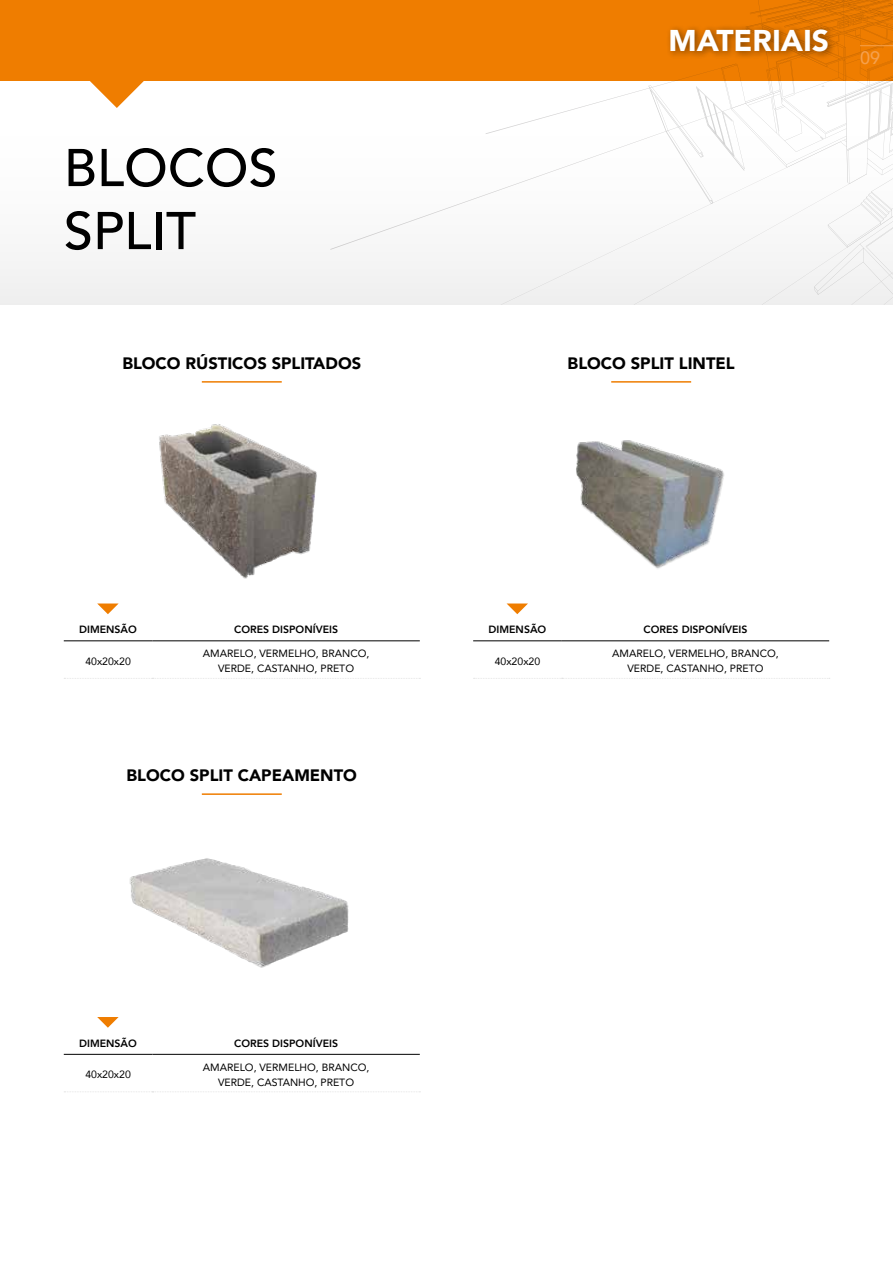
<style>
.page{position:relative;width:893px;height:1263px;background:#fff}
.page>*{position:absolute;margin:0;border:0;box-sizing:border-box;transform-origin:0 0}
.t1{font:500 52.5px/63px "Avenir";color:#000}
.t2{font:900 30px "Avenir";color:#fff}
.t3{font:900 16.5px "Avenir";color:#000}
.t4{font:10.5px/15px "Avenir";color:#000;text-align:center}
.t5{font:800 10.5px "Avenir";color:#000}
</style>
<div class="page">
<div style="left:0;top:81px;width:893px;height:224px;background:#fbfbfb"></div>
<div style="left:0;top:0;width:893px;height:81px;background:#ef7d00"></div>
<svg style="left:486px;top:0;width:407px;height:305px"></svg>
<svg style="left:90px;top:81px;width:54px;height:27px"></svg>
<img style="left:159px;top:424px;width:158px;height:155px">
<hr style="left:64px;top:640px;width:88px;height:1px;background:#000">
<hr style="left:152px;top:640px;width:268px;height:1px;background:#000">
<svg style="left:64px;top:678px;width:356px;height:1px"></svg>
<hr style="left:64px;top:1054px;width:88px;height:1px;background:#000">
<hr style="left:152px;top:1054px;width:268px;height:1px;background:#000">
<svg style="left:64px;top:1091px;width:356px;height:1px"></svg>
<svg style="left:97px;top:603px;width:22px;height:11px"></svg>
<svg style="left:97px;top:1017px;width:22px;height:11px"></svg>
<img style="left:576px;top:440px;width:148px;height:129px">
<hr style="left:473px;top:640px;width:89px;height:1px;background:#000">
<hr style="left:562px;top:640px;width:267px;height:1px;background:#000">
<svg style="left:474px;top:678px;width:356px;height:1px"></svg>
<svg style="left:507px;top:603px;width:21px;height:11px"></svg>
<hr style="left:202px;top:381px;width:80px;height:2px;background:#ef7d00">
<hr style="left:202px;top:793px;width:80px;height:2px;background:#ef7d00">
<hr style="left:611px;top:381px;width:80px;height:2px;background:#ef7d00">
<div style="left:665px;top:23px;width:171px;height:37px;background:#000;opacity:.45"></div>
<img style="left:129px;top:858px;width:220px;height:110px">
<hr style="left:860px;top:45px;width:33px;height:1px;background:#f5a04c">
<h1 class="t1" style="left:64px;top:133px;width:215px">BLOCOS<br>SPLIT</h1>
<h3 class="t3" style="left:122px;top:349px;width:240px">BLOCO RÚSTICOS SPLITADOS</h3>
<p class="t5" style="left:79px;top:621px;width:59px">DIMENSÃO</p>
<p class="t5" style="left:234px;top:621px;width:105px">CORES DISPONÍVEIS</p>
<p class="t4" style="left:85px;top:653px;width:47px">40x20x20</p>
<p class="t4" style="left:203px;top:646px;width:168px">AMARELO, VERMELHO, BRANCO,<br>VERDE, CASTANHO, PRETO</p>
<h3 class="t3" style="left:127px;top:761px;width:232px">BLOCO SPLIT CAPEAMENTO</h3>
<p class="t5" style="left:79px;top:1035px;width:59px">DIMENSÃO</p>
<p class="t5" style="left:234px;top:1035px;width:105px">CORES DISPONÍVEIS</p>
<p class="t4" style="left:85px;top:1067px;width:47px">40x20x20</p>
<p class="t4" style="left:203px;top:1059px;width:168px">AMARELO, VERMELHO, BRANCO,<br>VERDE, CASTANHO, PRETO</p>
<h2 class="t2" style="left:669px;top:15px;width:213px">MATERIAIS <sub>09</sub></h2>
<h3 class="t3" style="left:568px;top:349px;width:169px">BLOCO SPLIT LINTEL</h3>
<p class="t5" style="left:489px;top:621px;width:59px">DIMENSÃO</p>
<p class="t5" style="left:644px;top:621px;width:105px">CORES DISPONÍVEIS</p>
<p class="t4" style="left:495px;top:653px;width:47px">40x20x20</p>
<p class="t4" style="left:612px;top:646px;width:168px">AMARELO, VERMELHO, BRANCO,<br>VERDE, CASTANHO, PRETO</p>
</div>
